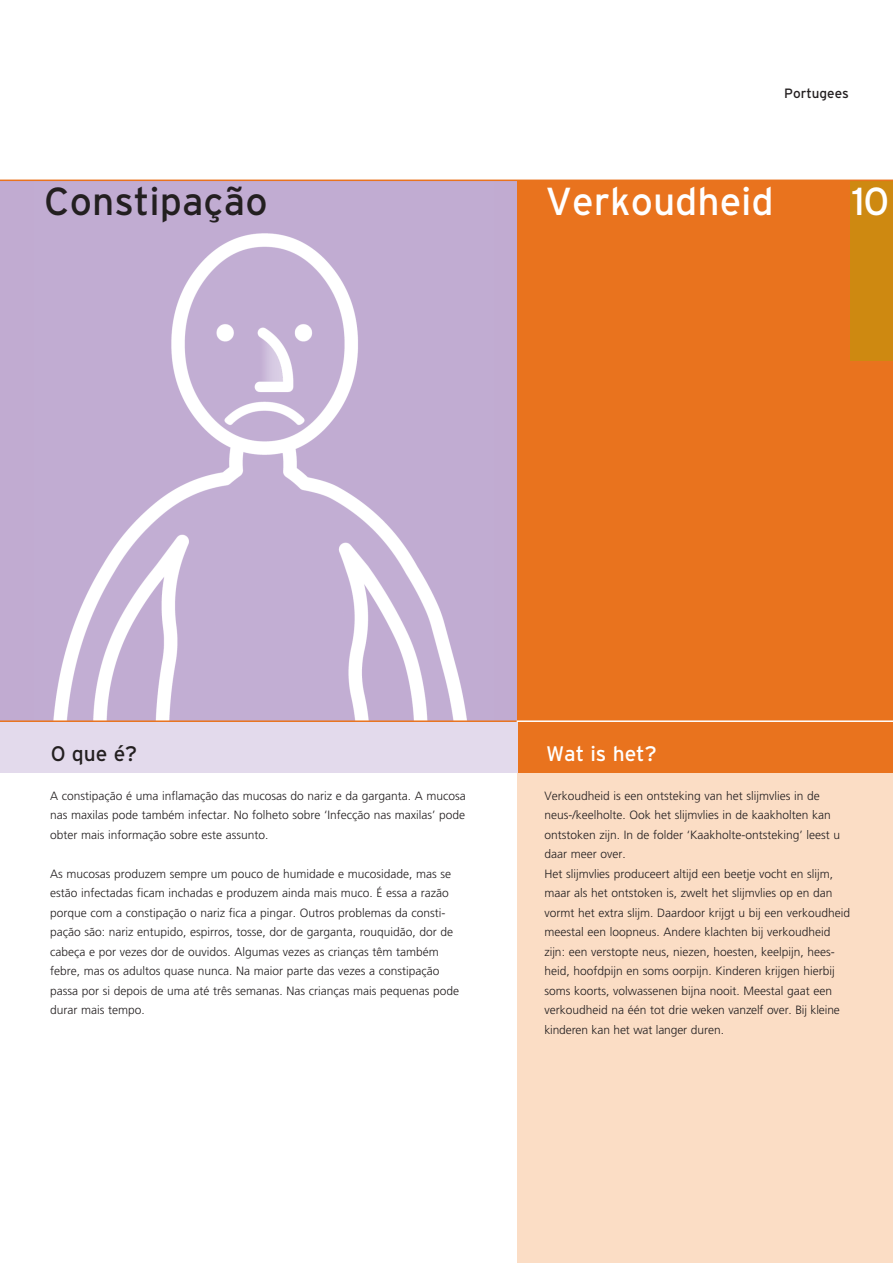
<style>
.page{position:relative;width:893px;height:1263px;background:#fff}
.page>*{position:absolute;margin:0;border:0;box-sizing:border-box;transform-origin:0 0}
.t1{font:39px "Interstate";color:#fff}
.t2{font:39px "Interstate";color:#231f20}
.t3{font:21px "Interstate";color:#fff}
.t4{font:21px "Interstate";color:#231f20}
.t5{font:13.5px "Interstate";color:#231f20}
.t6{font:300 12px/19.5px "Frutiger";color:#231f20}
</style>
<div class="page">
<div style="left:0;top:181px;width:519px;height:540px;background:#c1abd1"></div>
<img style="left:53px;top:233px;width:414px;height:487px">
<div style="left:517px;top:181px;width:376px;height:540px;background:#e9731e"></div>
<div style="left:850px;top:180px;width:43px;height:180px;background:#ce8911"></div>
<hr style="left:0;top:180px;width:893px;height:1px;background:#e9731e">
<div style="left:517px;top:726px;width:376px;height:537px;background:#fbddc5"></div>
<div style="left:0;top:721px;width:520px;height:51px;background:#e3daec"></div>
<div style="left:518px;top:721px;width:374px;height:51px;background:#e9731e"></div>
<hr style="left:0;top:720px;width:519px;height:2px;background:#e9731e">
<hr style="left:517px;top:720px;width:376px;height:2px;background:#fff">
<p class="t5" style="left:784px;top:85px;width:66px">Portugees</p>
<h1 class="t2" style="left:44px;top:179px;width:225px">Constipação</h1>
<h1 class="t1" style="left:545px;top:179px;width:230px">Verkoudheid</h1>
<h1 class="t1" style="left:852px;top:179px;width:39px">10</h1>
<h2 class="t4" style="left:51px;top:741px;width:88px">O que é?</h2>
<h2 class="t3" style="left:546px;top:741px;width:112px">Wat is het?</h2>
<p class="t6" style="left:50px;top:786px;width:417px;text-align:justify">A constipação é uma inflamação das mucosas do nariz e da garganta. A mucosa nas maxilas pode também infectar. No folheto sobre ‘Infecção nas maxilas’ pode obter mais informação sobre este assunto.</p>
<p class="t6" style="left:50px;top:864px;width:411px">As mucosas produzem sempre um pouco de humidade e mucosidade, mas se estão infectadas ficam inchadas e produzem ainda mais muco. É essa a razão porque com a constipação o nariz fica a pingar. Outros problemas da consti&shy;pação são: nariz entupido, espirros, tosse, dor de garganta, rouquidão, dor de cabeça e por vezes dor de ouvidos. Algumas vezes as crianças têm também febre, mas os adultos quase nunca. Na maior parte das vezes a constipação passa por si depois de uma até três semanas. Nas crianças mais pequenas pode durar mais tempo.</p>
<p class="t6" style="left:544px;top:786px;width:307px">Verkoudheid is een ontsteking van het slijmvlies in de neus-/keelholte. Ook het slijmvlies in de kaakholten kan ontstoken zijn. In de folder ‘Kaakholte-ontsteking’ leest u daar meer over.<br>Het slijmvlies produceert altijd een beetje vocht en slijm, maar als het ontstoken is, zwelt het slijmvlies op en dan vormt het extra slijm. Daardoor krijgt u bij een verkoudheid meestal een loopneus. Andere klachten bij verkoudheid zijn: een verstopte neus, niezen, hoesten, keelpijn, hees&shy;heid, hoofdpijn en soms oorpijn. Kinderen krijgen hierbij soms koorts, volwassenen bijna nooit. Meestal gaat een verkoudheid na één tot drie weken vanzelf over. Bij kleine kinderen kan het wat langer duren.</p>
</div>
